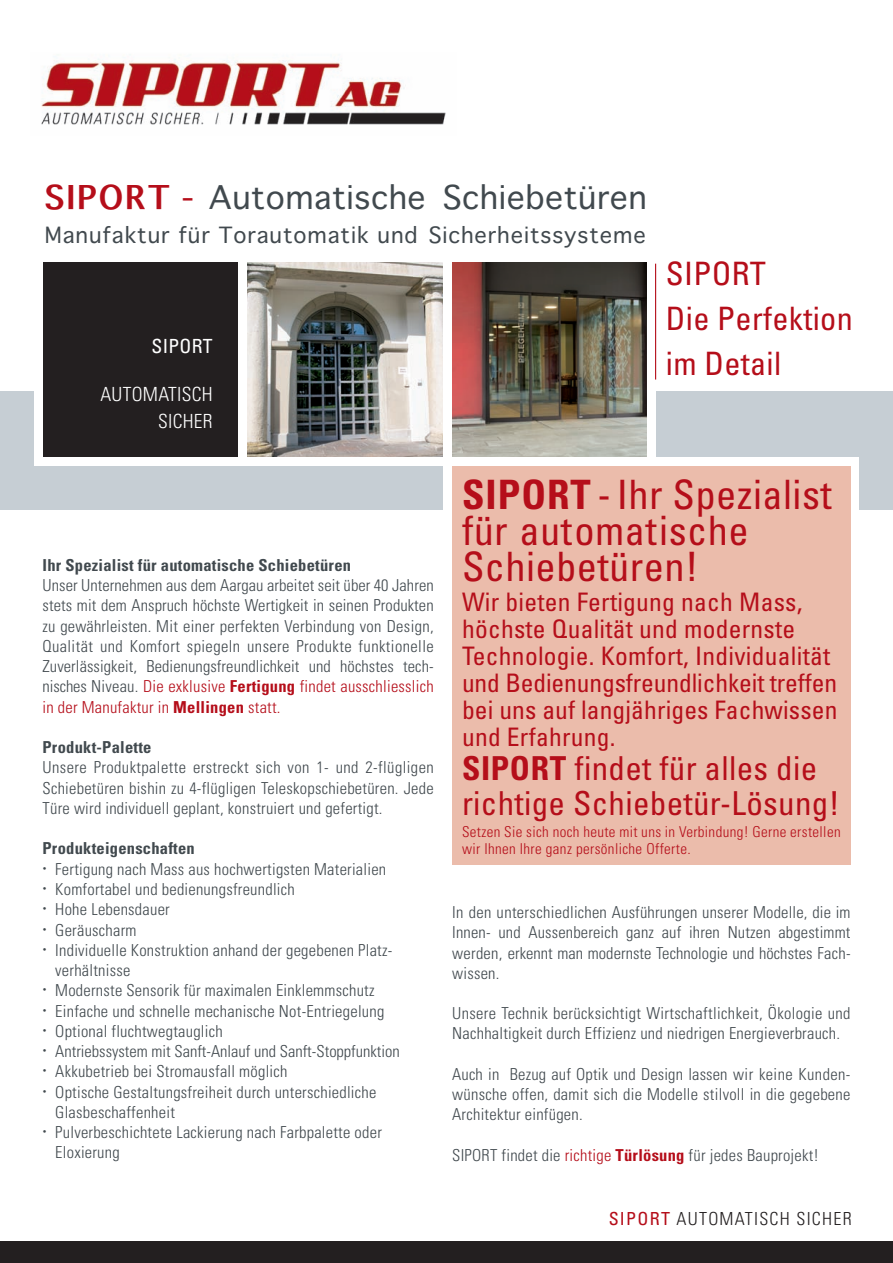
<style>
.page{position:relative;width:893px;height:1263px;background:#fff}
.page>*{position:absolute;margin:0;border:0;box-sizing:border-box;transform-origin:0 0}
.t1{font:condensed 40.5px/36px "Univers";letter-spacing:.01em;color:#b50e1a}
.t2{font:condensed 33px/34.5px "Univers";letter-spacing:.01em;color:#b50e1a}
.t3{font:condensed 32.25px/45px "Univers";letter-spacing:.01em;color:#b50e1a}
.t4{font:31.5px "Thonburi";letter-spacing:.015em;color:#41494e}
.t5{font:condensed 25.5px/27px "Univers";letter-spacing:.01em;color:#b50e1a}
.t6{font:21.6px "Thonburi";letter-spacing:.04em;color:#41494e}
.t7{font:300 condensed 19.5px/27px "Univers";letter-spacing:.015em;color:#fff;text-align:right}
.t8{font:condensed 19.5px "Univers";letter-spacing:.015em;color:#fff}
.t9{font:300 condensed 18px "Univers";letter-spacing:.07em;color:#231f20}
.t10{font:300 condensed 16.5px/20.2px "Univers";letter-spacing:.015em;color:#41494e;text-align:justify}
.t11{font:700 condensed 16.5px "Univers";letter-spacing:.015em;color:#41494e}
.t12{font:300 condensed 15px/16.5px "Univers";letter-spacing:.025em;color:#b50e1a}
.s1{font-weight:700;color:#b50e1a}
.s2{color:#b50e1a}
.s3{font-weight:700}
.s4{font-weight:400;color:#b50e1a}
</style>
<div class="page">
<div style="left:0;top:1242px;width:893px;height:21px;background:#231f20"></div>
<div style="left:0;top:391px;width:893px;height:118px;background:#c6ced4"></div>
<img style="left:41px;top:59px;width:405px;height:66px">
<div style="left:34px;top:254px;width:622px;height:211px;background:#fff"></div>
<img style="left:452px;top:263px;width:195px;height:194px">
<img style="left:248px;top:262px;width:194px;height:195px">
<div style="left:43px;top:263px;width:195px;height:194px;background:#231f20"></div>
<hr style="left:655px;top:264px;width:1px;height:115px;background:#b50e1a">
<div style="left:443px;top:458px;width:416px;height:211px;background:#fff"></div>
<div style="left:452px;top:467px;width:398px;height:398px;background:#ebbcab"></div>
<h3 class="t4" style="left:45px;top:180px;width:604px"><span class="s1">SIPORT</span> <span class="s2">-</span> Automatische Schiebetüren</h3>
<h3 class="t6" style="left:45px;top:223px;width:603px">Manufaktur für Torautomatik und Sicherheitssysteme</h3>
<p class="t8" style="left:152px;top:339px;width:63px">SIPORT</p>
<p class="t7" style="left:101px;top:383px;width:114px">AUTOMATISCH<br>SICHER</p>
<h3 class="t3" style="left:666px;top:254px;width:188px">SIPORT<br>Die Perfektion im Detail</h3>
<p class="t11" style="left:43px;top:559px;width:310px">Ihr Spezialist für automatische Schiebetüren</p>
<p class="t10" style="left:43px;top:577px;width:393px">Unser Unternehmen aus dem Aargau arbeitet seit über 40 Jahren stets mit dem Anspruch höchste Wertigkeit in seinen Produkten zu gewährleisten. Mit einer perfekten Verbindung von Design, Qualität und Komfort spiegeln unsere Produkte funktionelle Zuverlässigkeit, Bedienungsfreundlichkeit und höchstes tech&shy;nisches Niveau. <span class="s2">Die exklusive</span> <span class="s1">Fertigung</span> <span class="s2">findet ausschliesslich in der Manufaktur in</span> <span class="s1">Mellingen</span> <span class="s2">statt.</span></p>
<p class="t11" style="left:43px;top:741px;width:110px">Produkt-Palette</p>
<p class="t10" style="left:43px;top:759px;width:393px">Unsere Produktpalette erstreckt sich von 1- und 2-flügligen Schiebetüren bishin zu 4-flügligen Teleskopschiebetüren. Jede Türe wird individuell geplant, konstruiert und gefertigt.</p>
<p class="t11" style="left:43px;top:842px;width:154px">Produkteigenschaften</p>
<p class="t10" style="left:43px;top:860px;width:345px"><sup>•</sup> Fertigung nach Mass aus hochwertigsten Materialien</p>
<p class="t10" style="left:43px;top:881px;width:254px"><sup>•</sup> Komfortabel und bedienungsfreundlich</p>
<p class="t10" style="left:43px;top:901px;width:129px"><sup>•</sup> Hohe Lebensdauer</p>
<p class="t10" style="left:43px;top:921px;width:96px"><sup>•</sup> Geräuscharm</p>
<p class="t10" style="left:55px;top:941px;width:339px;text-indent:-13px"><sup>•</sup> Individuelle Konstruktion anhand der gegebenen Platz&shy;verhältnisse</p>
<p class="t10" style="left:43px;top:982px;width:334px"><sup>•</sup> Modernste Sensorik für maximalen Einklemmschutz</p>
<p class="t10" style="left:43px;top:1002px;width:343px"><sup>•</sup> Einfache und schnelle mechanische Not-Entriegelung</p>
<p class="t10" style="left:43px;top:1022px;width:182px"><sup>•</sup> Optional fluchtwegtauglich</p>
<p class="t10" style="left:43px;top:1043px;width:359px"><sup>•</sup> Antriebssystem mit Sanft-Anlauf und Sanft-Stoppfunktion</p>
<p class="t10" style="left:43px;top:1063px;width:246px"><sup>•</sup> Akkubetrieb bei Stromausfall möglich</p>
<p class="t10" style="left:55px;top:1083px;width:323px;text-indent:-13px"><sup>•</sup> Optische Gestaltungsfreiheit durch unterschiedliche<br>Glasbeschaffenheit</p>
<p class="t10" style="left:55px;top:1124px;width:328px;text-indent:-13px"><sup>•</sup> Pulverbeschichtete Lackierung nach Farbpalette oder<br>Eloxierung</p>
<h1 class="t1" style="left:462px;top:480px;width:371px"><span class="s3">SIPORT</span> - Ihr Spezialist für automatische<br>Schiebetüren!</h1>
<h3 class="t5" style="left:462px;top:590px;width:377px">Wir bieten Fertigung nach Mass, höchste Qualität und modernste<br>Technologie. Komfort, Individualität und Bedienungsfreundlichkeit treffen bei uns auf langjähriges Fachwissen und Erfahrung.</h3>
<h2 class="t2" style="left:462px;top:754px;width:379px"><span class="s3">SIPORT</span> findet für alles die richtige Schiebetür-Lösung!</h2>
<p class="t12" style="left:462px;top:825px;width:380px">Setzen Sie sich noch heute mit uns in Verbindung! Gerne erstellen wir Ihnen Ihre ganz persönliche Offerte.</p>
<p class="t10" style="left:452px;top:904px;width:400px">In den unterschiedlichen Ausführungen unserer Modelle, die im Innen- und Aussenbereich ganz auf ihren Nutzen abgestimmt werden, erkennt man modernste Technologie und höchstes Fach&shy;wissen.</p>
<p class="t10" style="left:452px;top:1005px;width:400px">Unsere Technik berücksichtigt Wirtschaftlichkeit, Ökologie und<br>Nachhaltigkeit durch Effizienz und niedrigen Energieverbrauch.</p>
<p class="t10" style="left:452px;top:1066px;width:400px">Auch in Bezug auf Optik und Design lassen wir keine Kunden&shy;wünsche offen, damit sich die Modelle stilvoll in die gegebene Architektur einfügen.</p>
<p class="t10" style="left:452px;top:1147px;width:368px">SIPORT findet die <span class="s2">richtige</span> <span class="s1">Türlösung</span> für jedes Bauprojekt!</p>
<p class="t9" style="left:609px;top:1212px;width:245px"><span class="s4">SIPORT</span> AUTOMATISCH SICHER</p>
</div>
